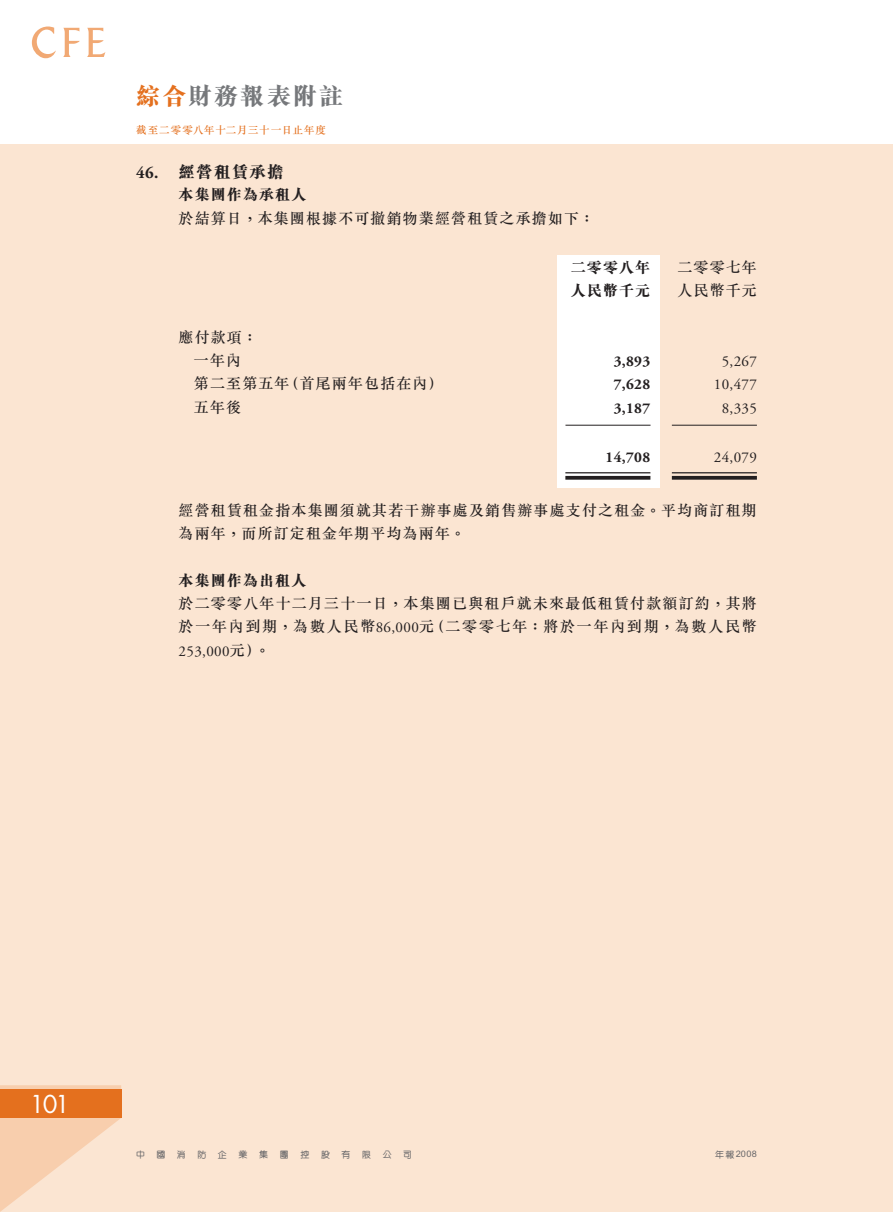
<style>
.page{position:relative;width:893px;height:1212px;background:#fff}
.page>*{position:absolute;margin:0;border:0;box-sizing:border-box;transform-origin:0 0}
.t1{font:24px "M Sung HK Xbold B5 pc H";letter-spacing:.085em;color:#76787b}
.t2{font:24px "Futura Std";color:#fff}
.t3{font:16.5px "M Sung HK Xbold B5 pc H";letter-spacing:.075em;color:#231f20}
.t4{font:15px/23.2px "M Sung HK Medium B5 pc H";letter-spacing:.075em;color:#231f20}
.t5{font:15px "Adobe Garamond Pro";letter-spacing:.025em;color:#231f20}
.t6{font:15px "M Sung HK Xbold B5 pc H";letter-spacing:.075em;color:#231f20}
.t7{font:700 15px "Adobe Garamond Pro";letter-spacing:.025em;color:#231f20}
.t8{font:10.5px "M Sung HK Medium B5 pc H";letter-spacing:.07em;color:#e4701e}
.t9{font:9px "M Yuen HK Medium B5 pc H";color:#636366}
.t10{font:9px "Arial Rounded MT Std";color:#636366}
.s1{color:#e4701e}
.s2{font-family:"Adobe Garamond Pro";font-weight:700}
.s3{font-family:"Adobe Garamond Pro"}
.s4{font-family:"M Sung HK Medium B5 pc H"}
.s5{font-family:"M Yuen HK Medium B5 pc H"}
</style>
<div class="page">
<div style="left:0;top:145px;width:893px;height:1067px;background:#fbe5d2"></div>
<svg style="left:0;top:1085px;width:121px;height:127px"></svg>
<div style="left:0;top:1089px;width:121px;height:29px;background:#e4701e"></div>
<svg style="left:87px;top:28px;width:18px;height:29px"></svg>
<svg style="left:32px;top:27px;width:24px;height:31px"></svg>
<svg style="left:63px;top:28px;width:17px;height:29px"></svg>
<div style="left:557px;top:255px;width:102px;height:233px;background:#fff"></div>
<hr style="left:565px;top:425px;width:85px;height:1px;background:#231f20">
<hr style="left:672px;top:425px;width:85px;height:1px;background:#231f20">
<hr style="left:565px;top:472px;width:85px;height:1px;background:#231f20">
<svg style="left:565px;top:476px;width:85px;height:4px"></svg>
<hr style="left:672px;top:472px;width:85px;height:1px;background:#231f20">
<svg style="left:672px;top:476px;width:85px;height:4px"></svg>
<h1 class="t1" style="left:136px;top:87px;width:209px"><span class="s1">綜合</span>財務報表附註</h1>
<p class="t8" style="left:136px;top:126px;width:191px">截至二零零八年十二月三十一日止年度</p>
<p class="t3" style="left:136px;top:166px;width:149px"><span class="s2">46.</span> 經營租賃承擔</p>
<p class="t6" style="left:179px;top:189px;width:129px">本集團作為承租人</p>
<p class="t4" style="left:179px;top:208px;width:417px">於結算日，本集團根據不可撤銷物業經營租賃之承擔如下：</p>
<p class="t6" style="left:571px;top:262px;width:81px">二零零八年</p>
<p class="t4" style="left:677px;top:258px;width:81px">二零零七年</p>
<p class="t6" style="left:571px;top:285px;width:81px">人民幣千元</p>
<p class="t4" style="left:677px;top:281px;width:81px">人民幣千元</p>
<p class="t4" style="left:179px;top:328px;width:80px;text-align:center">應付款項：一年內</p>
<p class="t7" style="left:614px;top:352px;width:38px">3,893</p>
<p class="t5" style="left:722px;top:356px;width:37px">5,267</p>
<p class="t4" style="left:194px;top:374px;width:250px">第二至第五年（首尾兩年包括在內）</p>
<p class="t7" style="left:614px;top:375px;width:38px">7,628</p>
<p class="t5" style="left:714px;top:379px;width:45px">10,477</p>
<p class="t4" style="left:194px;top:397px;width:49px">五年後</p>
<p class="t7" style="left:614px;top:399px;width:38px">3,187</p>
<p class="t5" style="left:722px;top:402px;width:37px">8,335</p>
<p class="t7" style="left:605px;top:448px;width:46px">14,708</p>
<p class="t5" style="left:714px;top:452px;width:45px">24,079</p>
<p class="t4" style="left:179px;top:501px;width:580px">經營租賃租金指本集團須就其若干辦事處及銷售辦事處支付之租金。平均商訂租期為兩年，而所訂定租金年期平均為兩年。</p>
<p class="t6" style="left:179px;top:575px;width:129px">本集團作為出租人</p>
<p class="t4" style="left:179px;top:594px;width:580px">於二零零八年十二月三十一日，本集團已與租戶就未來最低租賃付款額訂約，其將於一年內到期，為數人民幣<span class="s3">86,000</span>元（二零零七年：將於一年內到期，為數人民幣</p>
<p class="t5" style="left:179px;top:645px;width:93px">253,000<span class="s4">元）。</span></p>
<h1 class="t2" style="left:30px;top:1090px;width:41px">101</h1>
<p class="t9" style="left:136px;top:1151px;width:10px">中</p>
<p class="t9" style="left:157px;top:1151px;width:10px">國</p>
<p class="t9" style="left:177px;top:1151px;width:10px">消</p>
<p class="t9" style="left:197px;top:1151px;width:10px">防</p>
<p class="t9" style="left:218px;top:1151px;width:10px">企</p>
<p class="t9" style="left:239px;top:1151px;width:10px">業</p>
<p class="t9" style="left:259px;top:1151px;width:10px">集</p>
<p class="t9" style="left:280px;top:1151px;width:10px">團</p>
<p class="t9" style="left:300px;top:1151px;width:10px">控</p>
<p class="t9" style="left:321px;top:1151px;width:11px">股</p>
<p class="t9" style="left:342px;top:1151px;width:10px">有</p>
<p class="t9" style="left:362px;top:1151px;width:10px">限</p>
<p class="t9" style="left:383px;top:1151px;width:31px">公 司</p>
<p class="t10" style="left:715px;top:1151px;width:43px"><span class="s5">年報</span>2008</p>
</div>
